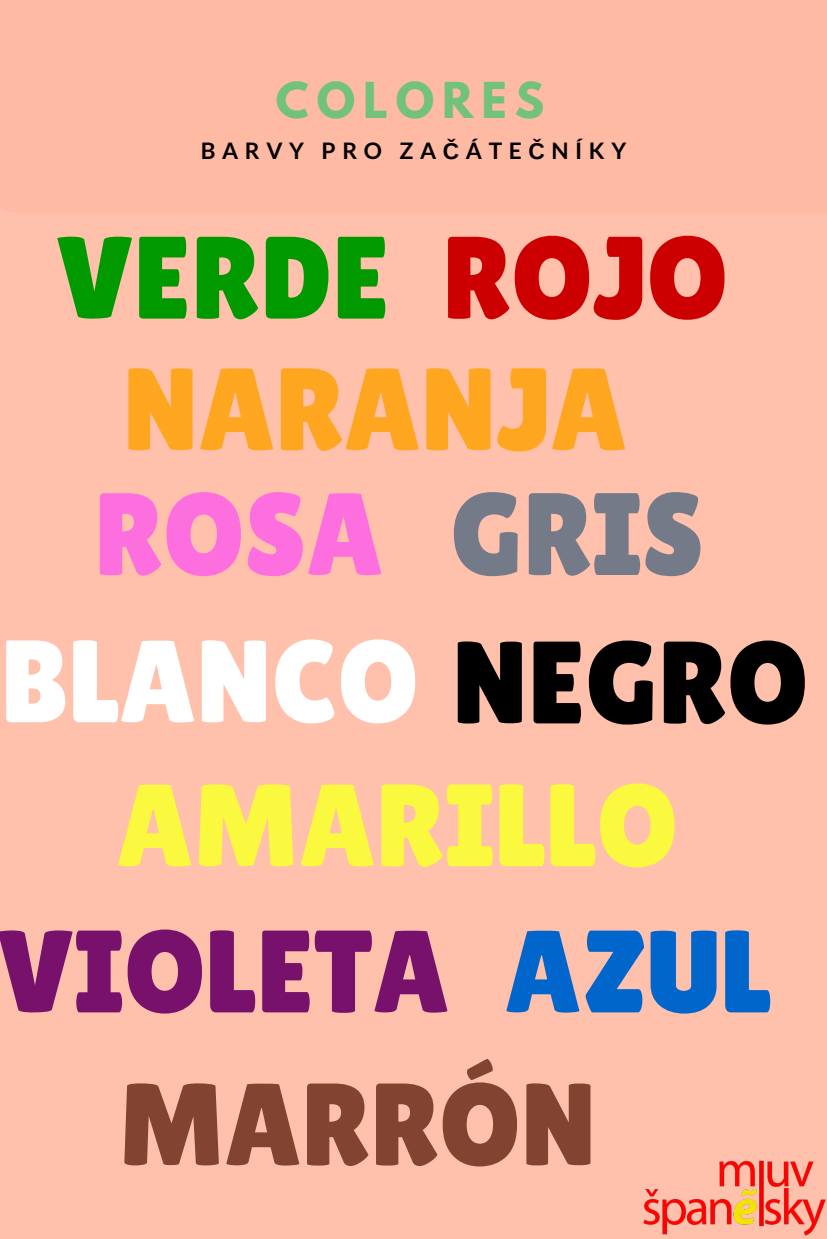
<style>
.page{position:relative;width:827px;height:1239px;background:#fff}
.page>*{position:absolute;margin:0;border:0;box-sizing:border-box;transform-origin:0 0}
.t1{font:116.85px/147.3px "Lilita One";color:#fff}
.t2{font:116.85px "Lilita One";color:#090}
.t3{font:116.85px "Lilita One";color:#faf83f}
.t4{font:116.85px "Lilita One";color:#ffa621}
.t5{font:116.85px "Lilita One";color:#77116c}
.t6{font:116.85px "Lilita One";color:#824430}
.t7{font:116.85px "Lilita One";color:#06c}
.t8{font:116.85px "Lilita One";color:#fd6fdf}
.t9{font:700 43.8px "League Spartan";letter-spacing:.18em;color:#65c980}
.t10{font:700 22.65px "Lato";letter-spacing:.29em;color:#000}
.s1{font-family:"Arimo"}
.s2{color:#c00}
.s3{color:#757a88}
.s4{color:#000}
</style>
<div class="page">
<div style="left:0;top:0;width:826px;height:1238px;background:#ffc0ac"></div>
<div style="left:0;top:0;width:826px;height:209px;background:#ffbaa4"></div>
<hr style="left:14px;top:0;width:812px;height:2px;background:#ff865f">
<div style="left:14px;top:199px;width:812px;height:13px;background:#ffbaa4"></div>
<img style="left:643px;top:1160px;width:183px;height:76px">
<h2 class="t9" style="left:276px;top:79px;width:270px">COLORES</h2>
<p class="t10" style="left:201px;top:137px;width:427px">BARVY PRO ZA<span class="s1">Č</span>ÁTE<span class="s1">Č</span>NÍKY</p>
<h1 class="t2" style="left:56px;top:211px;width:673px">VERDE <span class="s2">ROJO</span></h1>
<h1 class="t4" style="left:123px;top:342px;width:506px">NARANJA</h1>
<h1 class="t1" style="left:-1px;top:460px;width:810px;text-indent:451px"><span class="s3">GRIS<br></span>BLANCO <span class="s4">NEGRO</span></h1>
<h1 class="t8" style="left:94px;top:467px;width:290px">ROSA</h1>
<h1 class="t3" style="left:116px;top:758px;width:563px">AMARILLO</h1>
<h1 class="t5" style="left:-3px;top:905px;width:454px">VIOLETA</h1>
<h1 class="t7" style="left:504px;top:905px;width:268px">AZUL</h1>
<h1 class="t6" style="left:118px;top:1057px;width:479px">MARRÓN</h1>
</div>
